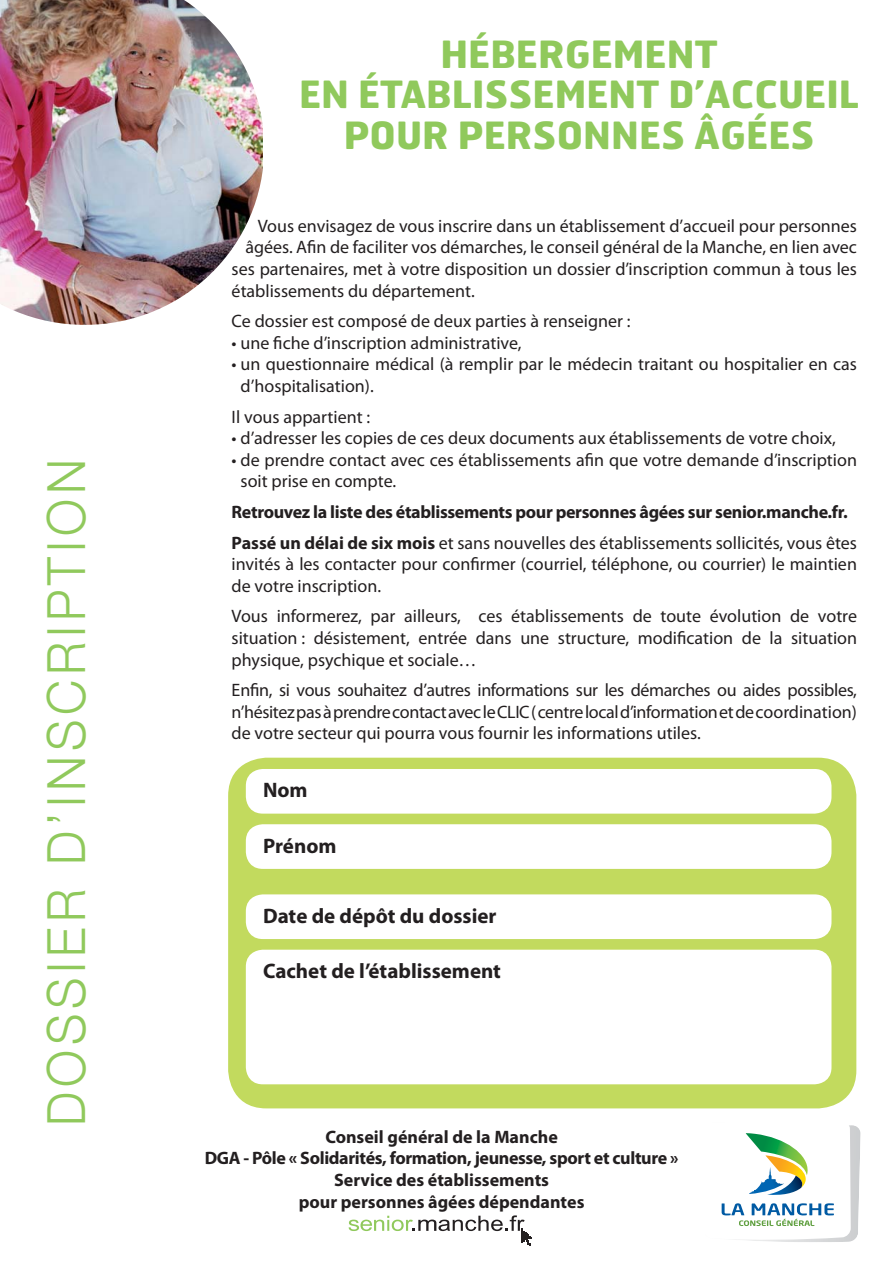
<style>
.page{position:relative;width:893px;height:1263px;background:#fff}
.page>*{position:absolute;margin:0;border:0;box-sizing:border-box;transform-origin:0 0}
.t1{font:300 52.5px "Helvetica Neue LT Com";letter-spacing:.1em;color:#90c95c;scale:.95 1}
.t2{font:700 37.5px/40.5px "Hermes";color:#90c95c;text-align:center}
.t3{font:700 21px "Myriad Pro";color:#231f20}
.t4{font:18px/21.6px "Myriad Pro";color:#231f20}
.t5{font:700 18px/30.6px "Myriad Pro";letter-spacing:-.02em;color:#231f20}
.t6{font:700 18px/21.6px "Myriad Pro";color:#231f20;text-align:center}
.s1{font-weight:400}
</style>
<div class="page">
<div style="left:228px;top:758px;width:628px;height:350px;background:#c2da5e;border-radius:38px"></div>
<div style="left:246px;top:769px;width:585px;height:45px;background:#fff;border-radius:17px"></div>
<div style="left:246px;top:824px;width:585px;height:45px;background:#fff;border-radius:17px"></div>
<div style="left:246px;top:894px;width:585px;height:45px;background:#fff;border-radius:17px"></div>
<div style="left:246px;top:950px;width:585px;height:134px;background:#fff;border-radius:17px"></div>
<img style="left:0;top:0;width:262px;height:325px">
<svg style="left:721px;top:1125px;width:139px;height:117px"></svg>
<svg style="left:348px;top:1215px;width:183px;height:31px"></svg>
<h1 class="t1" style="left:48px;top:1126px;width:704px;rotate:-90deg">DOSSIER D’INSCRIPTION</h1>
<h2 class="t2" style="left:299px;top:37px;width:561px">HÉBERGEMENT<br>EN ÉTABLISSEMENT D’ACCUEIL<br>POUR PERSONNES ÂGÉES</h2>
<p class="t4" style="left:258px;top:217px;width:600px">Vous envisagez de vous inscrire dans un établissement d’accueil pour personnes</p>
<p class="t4" style="left:245px;top:238px;width:613px">âgées. Afin de faciliter vos démarches, le conseil général de la Manche, en lien avec</p>
<p class="t4" style="left:232px;top:260px;width:627px">ses partenaires, met à votre disposition un dossier d’inscription commun à tous les</p>
<p class="t4" style="left:232px;top:282px;width:245px">établissements du département.</p>
<p class="t4" style="left:232px;top:312px;width:400px">Ce dossier est composé de deux parties à renseigner :</p>
<p class="t4" style="left:232px;top:334px;width:291px">• une fiche d’inscription administrative,</p>
<p class="t4" style="left:240px;top:355px;width:618px;text-indent:-9px">• un questionnaire médical (à remplir par le médecin traitant ou hospitalier en cas d’hospitalisation).</p>
<p class="t4" style="left:232px;top:408px;width:140px">Il vous appartient :</p>
<p class="t4" style="left:232px;top:429px;width:605px">• d’adresser les copies de ces deux documents aux établissements de votre choix,</p>
<p class="t4" style="left:240px;top:451px;width:618px;text-indent:-9px">• de prendre contact avec ces établissements afin que votre demande d’inscription soit prise en compte.</p>
<p class="t5" style="left:232px;top:498px;width:627px">Retrouvez la liste des établissements pour personnes âgées sur senior.manche.fr.<br>Passé un délai de six mois <span class="s1">et sans nouvelles des établissements sollicités, vous êtes</span></p>
<p class="t4" style="left:232px;top:555px;width:626px">invités à les contacter pour confirmer (courriel, téléphone, ou courrier) le maintien de votre inscription.</p>
<p class="t4" style="left:232px;top:607px;width:627px;text-align:justify">Vous informerez, par ailleurs, ces établissements de toute évolution de votre situation : désistement, entrée dans une structure, modification de la situation physique, psychique et sociale…</p>
<p class="t4" style="left:232px;top:681px;width:627px;text-align:justify">Enfin, si vous souhaitez d’autres informations sur les démarches ou aides possibles, n’hésitez pas à prendre contact avec le CLIC ( centre local d’information et de coordination) de votre secteur qui pourra vous fournir les informations utiles.</p>
<p class="t3" style="left:263px;top:783px;width:46px">Nom</p>
<p class="t3" style="left:263px;top:838px;width:75px">Prénom</p>
<p class="t3" style="left:263px;top:908px;width:235px">Date de dépôt du dossier</p>
<p class="t3" style="left:263px;top:963px;width:239px">Cachet de l’établissement</p>
<p class="t6" style="left:205px;top:1128px;width:475px">Conseil général de la Manche<br>DGA - Pôle « Solidarités, formation, jeunesse, sport et culture » Service des établissements<br>pour personnes âgées dépendantes</p>
</div>
